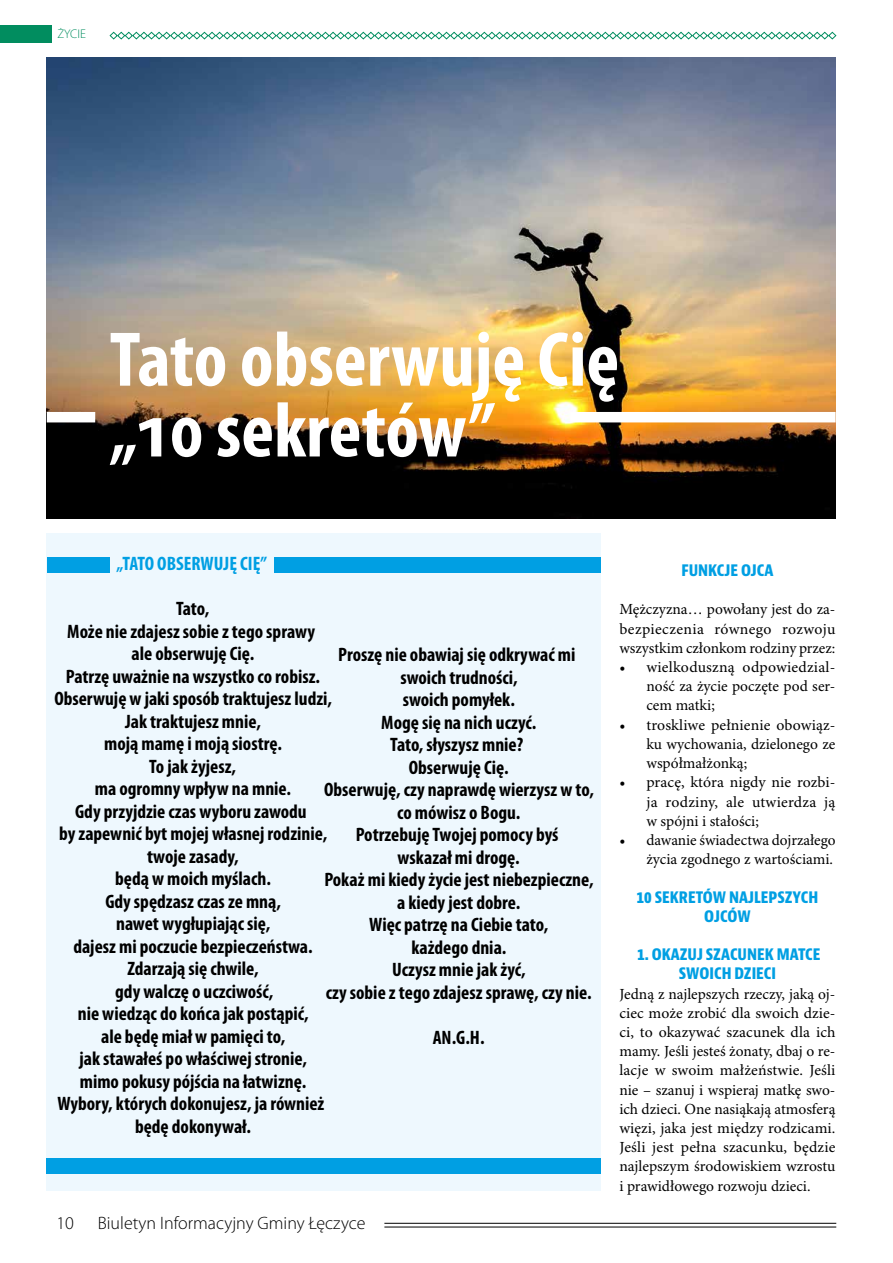
<style>
.page{position:relative;width:893px;height:1263px;background:#fff}
.page>*{position:absolute;margin:0;border:0;box-sizing:border-box;transform-origin:0 0}
.t1{font:700 condensed 78.15px/70.8px "Myriad Pro";color:#fff}
.t2{font:700 condensed 19.5px/22.5px "Myriad Pro";color:#000;text-align:center}
.t3{font:700 condensed 19.5px "Myriad Pro";color:#009fe3}
.t4{font:300 18px "Myriad Pro";color:#000}
.t5{font:15.45px/19.2px "Minion Pro";color:#000;text-align:justify}
.t6{font:700 condensed 15.45px/19.2px "Bernino Sans";color:#009fe3;text-align:center}
.t7{font:300 12.6px "Myriad Pro";color:#018d5f}
</style>
<div class="page">
<hr style="left:384px;top:1223px;width:452px;height:1px;background:#000">
<hr style="left:384px;top:1227px;width:452px;height:1px;background:#000">
<div style="left:47px;top:533px;width:554px;height:658px;background:#eef8fe"></div>
<img style="left:47px;top:58px;width:788px;height:461px">
<div style="left:0;top:26px;width:51px;height:17px;background:#018d5f"></div>
<svg style="left:109px;top:31px;width:728px;height:9px"></svg>
<div style="left:47px;top:557px;width:63px;height:15px;background:#009fe3"></div>
<div style="left:275px;top:557px;width:326px;height:15px;background:#009fe3"></div>
<div style="left:47px;top:1158px;width:554px;height:15px;background:#009fe3"></div>
<div style="left:570px;top:412px;width:266px;height:10px;background:#fff"></div>
<div style="left:47px;top:412px;width:48px;height:10px;background:#fff"></div>
<p class="t7" style="left:57px;top:27px;width:30px">życie</p>
<h1 class="t1" style="left:110px;top:325px;width:511px">Tato obserwuję Cię „10 sekretów”</h1>
<p class="t3" style="left:116px;top:553px;width:152px">„TATO OBSERWUJĘ CIĘ”</p>
<p class="t2" style="left:54px;top:598px;width:279px">Tato,<br>Może nie zdajesz sobie z tego sprawy<br>ale obserwuję Cię.<br>Patrzę uważnie na wszystko co robisz.<br>Obserwuję w jaki sposób traktujesz ludzi,<br>Jak traktujesz mnie,<br>moją mamę i moją siostrę.<br>To jak żyjesz,<br>ma ogromny wpływ na mnie.<br>Gdy przyjdzie czas wyboru zawodu<br>by zapewnić byt mojej własnej rodzinie, twoje zasady,<br>będą w moich myślach.<br>Gdy spędzasz czas ze mną,<br>nawet wygłupiając się,<br>dajesz mi poczucie bezpieczeństwa.<br>Zdarzają się chwile,<br>gdy walczę o uczciwość,<br>nie wiedząc do końca jak postąpić,<br>ale będę miał w pamięci to,<br>jak stawałeś po właściwej stronie,<br>mimo pokusy pójścia na łatwiznę.<br>Wybory, których dokonujesz, ja również będę dokonywał.</p>
<p class="t2" style="left:324px;top:644px;width:271px">Proszę nie obawiaj się odkrywać mi swoich trudności,<br>swoich pomyłek.<br>Mogę się na nich uczyć.<br>Tato, słyszysz mnie?<br>Obserwuję Cię.<br>Obserwuję, czy naprawdę wierzysz w to, co mówisz o Bogu.<br>Potrzebuję Twojej pomocy byś<br>wskazał mi drogę.<br>Pokaż mi kiedy życie jest niebezpieczne, a kiedy jest dobre.<br>Więc patrzę na Ciebie tato,<br>każdego dnia.<br>Uczysz mnie jak żyć,<br>czy sobie z tego zdajesz sprawę, czy nie.</p>
<p class="t2" style="left:433px;top:1026px;width:53px">AN.G.H.</p>
<p class="t4" style="left:56px;top:1213px;width:19px">10</p>
<p class="t4" style="left:98px;top:1213px;width:269px">Biuletyn Informacyjny Gminy Łęczyce</p>
<p class="t6" style="left:681px;top:561px;width:93px">FUNKCJE OJCA</p>
<p class="t5" style="left:619px;top:600px;width:218px">Mężczyzna… powołany jest do za&shy;bezpieczenia równego rozwoju wszystkim członkom rodziny przez:</p>
<p class="t5" style="left:646px;top:658px;width:191px;text-indent:-27px">• wielkoduszną odpowiedzial&shy;ność za życie poczęte pod ser&shy;cem matki;</p>
<p class="t5" style="left:646px;top:716px;width:191px;text-indent:-27px">• troskliwe pełnienie obowiąz&shy;ku wychowania, dzielonego ze współmałżonką;</p>
<p class="t5" style="left:646px;top:773px;width:191px;text-indent:-27px">• pracę, która nigdy nie rozbi&shy;ja rodziny, ale utwierdza ją w spójni i stałości;</p>
<p class="t5" style="left:619px;top:831px;width:218px;text-align:right">• dawanie świadectwa dojrzałego życia zgodnego z wartościami.</p>
<p class="t6" style="left:637px;top:888px;width:183px">10 SEKRETÓW NAJLEPSZYCH<br>OJCÓW</p>
<p class="t6" style="left:637px;top:945px;width:185px">1. OKAZUJ SZACUNEK MATCE<br>SWOICH DZIECI</p>
<p class="t5" style="left:619px;top:984px;width:218px">Jedną z najlepszych rzeczy, jaką oj&shy;ciec może zrobić dla swoich dzie&shy;ci, to okazywać szacunek dla ich mamy. Jeśli jesteś żonaty, dbaj o re&shy;lacje w swoim małżeństwie. Jeśli nie – szanuj i wspieraj matkę swo&shy;ich dzieci. One nasiąkają atmosferą więzi, jaka jest między rodzicami.<br>Jeśli jest pełna szacunku, będzie najlepszym środowiskiem wzrostu i prawidłowego rozwoju dzieci.</p>
</div>
